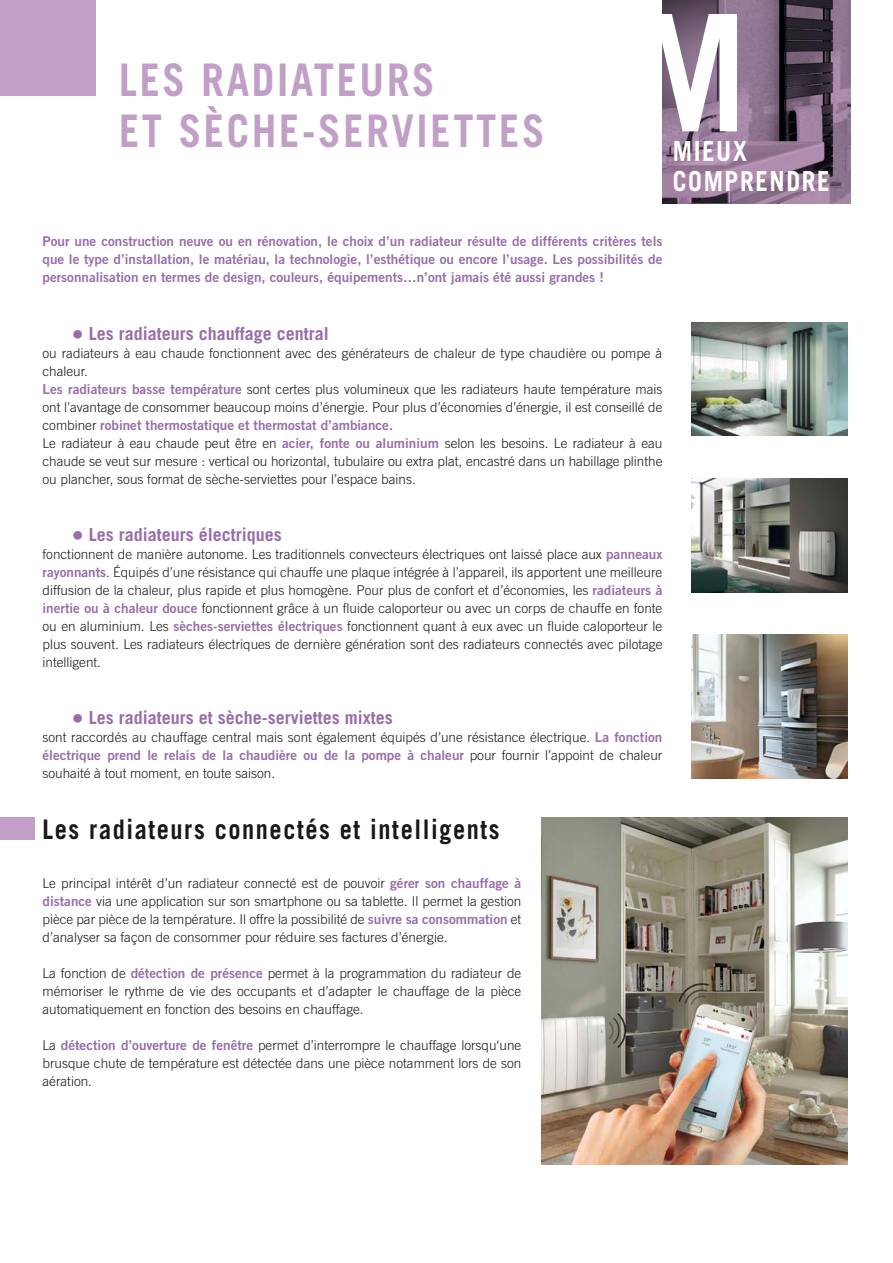
<style>
.page{position:relative;width:893px;height:1263px;background:#fff}
.page>*{position:absolute;margin:0;border:0;box-sizing:border-box;transform-origin:0 0}
.t1{font:700 162.6px "Trade Gothic LT Std";color:#fff;scale:.9 1}
.t2{font:700 45px/51px "Trade Gothic LT Std";letter-spacing:.065em;color:#c19fc7;scale:.9 1}
.t3{font:700 27.6px "Trade Gothic LT Std";letter-spacing:.065em;color:#fff;scale:.9 1}
.t4{font:700 27px "Trade Gothic LT Std";letter-spacing:.065em;color:#1a171c;scale:.9 1}
.t5{font:700 18px "Trade Gothic LT Std";color:#986ea9}
.t6{font:300 13.5px/18px "Trade Gothic LT Std";color:#1a171c;text-align:justify}
.t7{font:13.5px/18px "Trade Gothic LT Std Bd 2";color:#986ea9;text-align:justify}
.s1{font-size:24px}
.s2{font-family:"Trade Gothic LT Std Bd 2";font-weight:400;color:#986ea9}
.s3{font-family:"Trade Gothic LT Std";font-weight:300;color:#1a171c}
</style>
<div class="page">
<div style="left:0;top:0;width:96px;height:96px;background:#c19fc7"></div>
<img style="left:662px;top:0;width:188px;height:203px">
<img style="left:541px;top:818px;width:306px;height:347px">
<img style="left:692px;top:322px;width:155px;height:114px">
<img style="left:692px;top:478px;width:155px;height:114px">
<img style="left:692px;top:635px;width:155px;height:143px">
<div style="left:0;top:818px;width:34px;height:22px;background:#c19fc7"></div>
<h2 class="t2" style="left:119px;top:58px;width:474px">LES RADIATEURS<br>ET SÈCHE-SERVIETTES</h2>
<h1 class="t1" style="left:633px;top:15px;width:128px">M</h1>
<h3 class="t3" style="left:673px;top:171px;width:176px">COMPRENDRE</h3>
<h3 class="t3" style="left:673px;top:142px;width:84px">MIEUX</h3>
<p class="t7" style="left:43px;top:234px;width:621px">Pour une construction neuve ou en rénovation, le choix d’un radiateur résulte de différents critères tels que le type d’installation, le matériau, la technologie, l’esthétique ou encore l’usage. Les possibilités de personnalisation en termes de design, couleurs, équipements…n’ont jamais été aussi grandes !</p>
<h3 class="t5" style="left:72px;top:327px;width:258px"><span class="s1">•</span> Les radiateurs chauffage central</h3>
<p class="t6" style="left:43px;top:345px;width:621px;text-align:left">ou radiateurs à eau chaude fonctionnent avec des générateurs de chaleur de type chaudière ou pompe à chaleur.<br><span class="s2">Les radiateurs basse température</span> sont certes plus volumineux que les radiateurs haute température mais ont l’avantage de consommer beaucoup moins d’énergie. Pour plus d’économies d’énergie, il est conseillé de</p>
<p class="t7" style="left:43px;top:417px;width:352px"><span class="s3">combiner</span> robinet thermostatique et thermostat d’ambiance.</p>
<p class="t6" style="left:43px;top:435px;width:621px">Le radiateur à eau chaude peut être en <span class="s2">acier, fonte ou aluminium</span> selon les besoins. Le radiateur à eau chaude se veut sur mesure : vertical ou horizontal, tubulaire ou extra plat, encastré dans un habillage plinthe ou plancher, sous format de sèche-serviettes pour l’espace bains.</p>
<h3 class="t5" style="left:72px;top:528px;width:211px"><span class="s1">•</span> Les radiateurs électriques</h3>
<p class="t6" style="left:43px;top:546px;width:621px">fonctionnent de manière autonome. Les traditionnels convecteurs électriques ont laissé place aux <span class="s2">panneaux rayonnants</span>. Équipés d’une résistance qui chauffe une plaque intégrée à l’appareil, ils apportent une meilleure diffusion de la chaleur, plus rapide et plus homogène. Pour plus de confort et d’économies, les <span class="s2">radiateurs à inertie ou à chaleur douce</span> fonctionnent grâce à un fluide caloporteur ou avec un corps de chauffe en fonte ou en aluminium. Les <span class="s2">sèches-serviettes électriques</span> fonctionnent quant à eux avec un fluide caloporteur le plus souvent. Les radiateurs électriques de dernière génération sont des radiateurs connectés avec pilotage intelligent.</p>
<h3 class="t5" style="left:72px;top:711px;width:322px"><span class="s1">•</span> Les radiateurs et sèche-serviettes mixtes</h3>
<p class="t6" style="left:43px;top:730px;width:621px">sont raccordés au chauffage central mais sont également équipés d’une résistance électrique. <span class="s2">La fonction</span></p>
<p class="t7" style="left:43px;top:747px;width:621px">électrique prend le relais de la chaudière ou de la pompe à chaleur <span class="s3">pour fournir l’appoint de chaleur</span></p>
<p class="t6" style="left:43px;top:766px;width:234px">souhaité à tout moment, en toute saison.</p>
<h3 class="t4" style="left:43px;top:819px;width:509px">Les radiateurs connectés et intelligents</h3>
<p class="t6" style="left:43px;top:875px;width:480px">Le principal intérêt d’un radiateur connecté est de pouvoir <span class="s2">gérer son chauffage à distance</span> via une application sur son smartphone ou sa tablette. Il permet la gestion pièce par pièce de la température. Il offre la possibilité de <span class="s2">suivre sa consommation</span> et d’analyser sa façon de consommer pour réduire ses factures d’énergie.</p>
<p class="t6" style="left:43px;top:965px;width:480px">La fonction de <span class="s2">détection de présence</span> permet à la programmation du radiateur de mémoriser le rythme de vie des occupants et d’adapter le chauffage de la pièce automatiquement en fonction des besoins en chauffage.</p>
<p class="t6" style="left:43px;top:1037px;width:480px">La <span class="s2">détection d’ouverture de fenêtre</span> permet d’interrompre le chauffage lorsqu‘une brusque chute de température est détectée dans une pièce notamment lors de son aération.</p>
</div>
